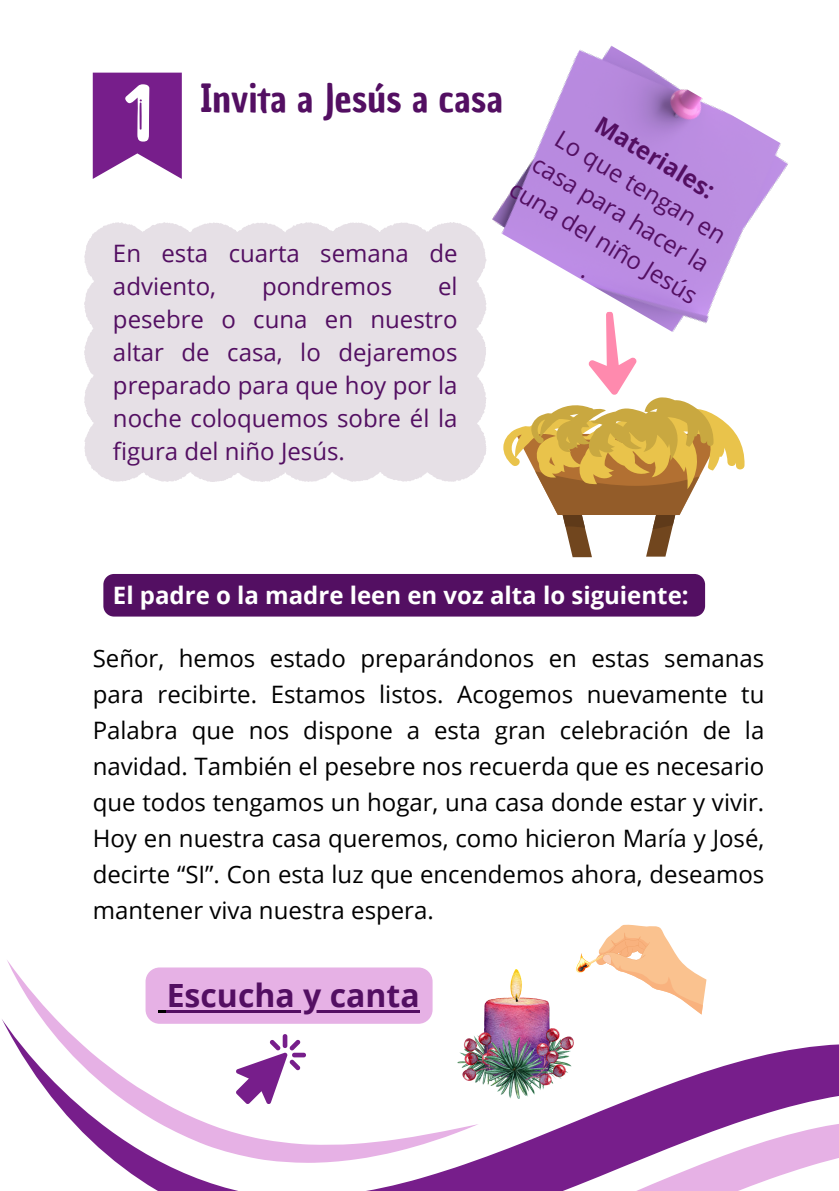
<style>
.page{position:relative;width:839px;height:1191px;background:#fff}
.page>*{position:absolute;margin:0;border:0;box-sizing:border-box;transform-origin:0 0}
.t1{font:38px "Chau Philomene One";color:#530f62}
.t2{font:700 32px "Open Sans";color:#530f62}
.t3{font:24px/36px "Open Sans";color:#000;text-align:justify}
.t4{font:24px/33px "Open Sans";color:#530f62}
.t5{font:700 24px "Open Sans";color:#fff}
.t6{font:700 24px "Open Sans";color:#530f62}
</style>
<div class="page">
<svg style="left:2px;top:1019px;width:836px;height:172px"></svg>
<svg style="left:7px;top:960px;width:472px;height:203px"></svg>
<svg style="left:93px;top:73px;width:88px;height:106px"></svg>
<img style="left:486px;top:45px;width:302px;height:265px">
<div style="left:84px;top:222px;width:402px;height:260px;background:#e6e0e6"></div>
<svg style="left:503px;top:310px;width:241px;height:247px"></svg>
<img style="left:457px;top:969px;width:116px;height:129px">
<svg style="left:576px;top:925px;width:130px;height:90px"></svg>
<svg style="left:236px;top:1034px;width:70px;height:70px"></svg>
<div style="left:103px;top:574px;width:602px;height:43px;background:#530f62"></div>
<div style="left:145px;top:968px;width:287px;height:56px;background:#e6b1e5;border-radius:14px"></div>
<svg style="left:158px;top:1010px;width:9px;height:3px"></svg>
<hr style="left:167px;top:1010px;width:253px;height:3px;background:#530f62">
<p class="t1" style="left:200px;top:73px;width:304px">Invita a Jesús a casa</p>
<p class="t6" style="left:606px;top:108px;width:136px;rotate:31deg">Materiales:</p>
<p class="t4" style="left:554px;top:115px;width:216px;text-align:center;rotate:31deg">Lo que tengan en casa para hacer la cuna del niño Jesús .</p>
<p class="t4" style="left:113px;top:236px;width:346px">En esta cuarta semana de adviento,</p>
<p class="t4" style="left:113px;top:269px;width:346px;text-align:justify;text-indent:325px">el pesebre o cuna en nuestro altar de casa, lo dejaremos preparado para que hoy por la noche coloquemos sobre él la figura del niño Jesús.</p>
<p class="t4" style="left:262px;top:269px;width:132px">pondremos</p>
<p class="t5" style="left:113px;top:579px;width:577px">El padre o la madre leen en voz alta lo siguiente:</p>
<p class="t3" style="left:93px;top:640px;width:673px">Señor, hemos estado preparándonos en estas semanas para recibirte. Estamos listos. Acogemos nuevamente tu Palabra que nos dispone a esta gran celebración de la navidad. También el pesebre nos recuerda que es necesario que todos tengamos un hogar, una casa donde estar y vivir.<br>Hoy en nuestra casa queremos, como hicieron María y José, decirte “SI”. Con esta luz que encendemos ahora, deseamos mantener viva nuestra espera.</p>
<p class="t2" style="left:167px;top:973px;width:254px">Escucha y canta</p>
</div>
